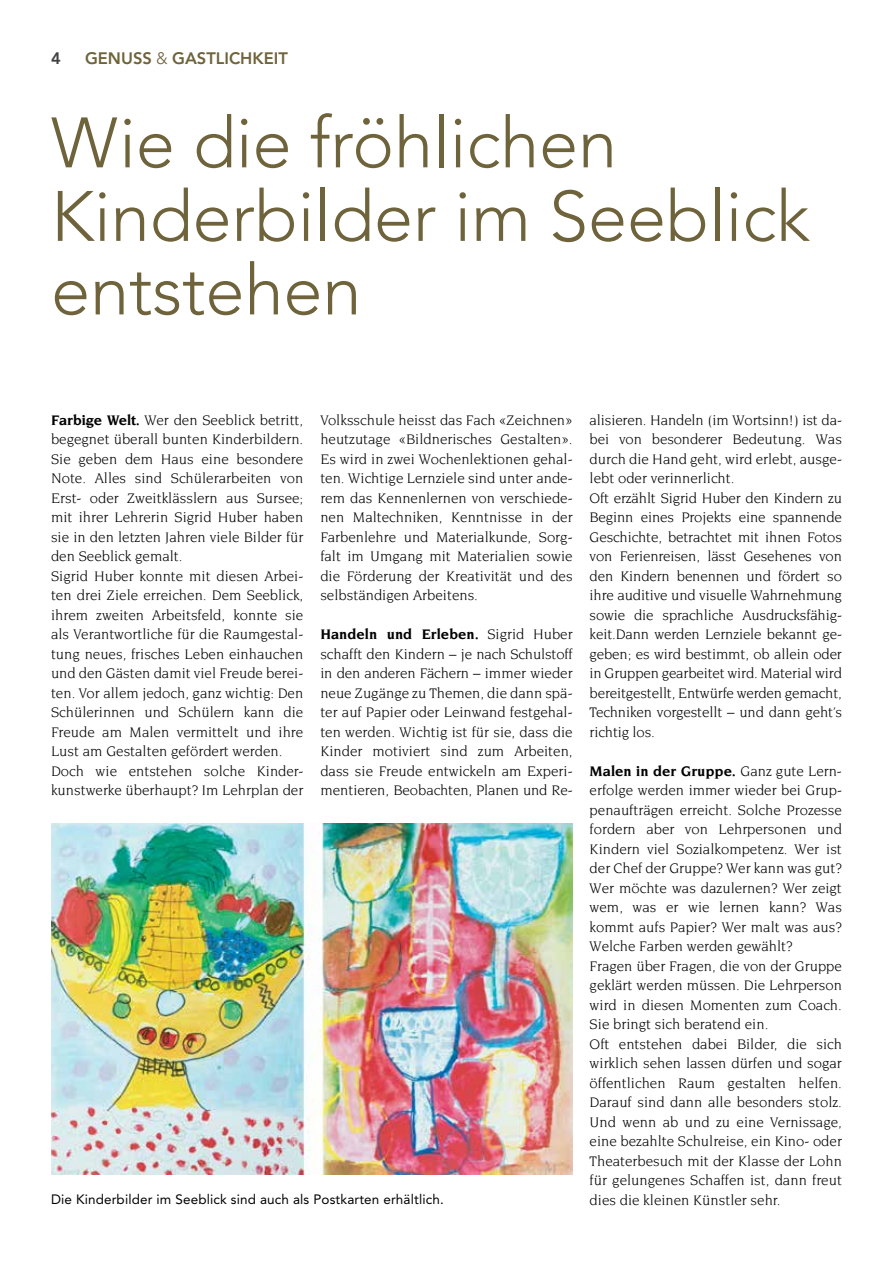
<style>
.page{position:relative;width:893px;height:1263px;background:#fff}
.page>*{position:absolute;margin:0;border:0;box-sizing:border-box;transform-origin:0 0}
.t1{font:300 70.5px/73.5px "Avenir LT Std";letter-spacing:-.005em;color:#6e633a}
.t2{font:800 16.5px "Avenir LT Std";color:#6e633a}
.t3{font:800 16.5px "Avenir LT Std";color:#414042}
.t4{font:15px/19.5px "Novarese Std";color:#000}
.t5{font:13.5px "Avenir LT Std";letter-spacing:.01em;color:#000}
.s1{font-weight:300}
.s2{font-weight:700}
</style>
<div class="page">
<img style="left:51px;top:823px;width:522px;height:352px">
<p class="t3" style="left:51px;top:48px;width:11px">4</p>
<p class="t2" style="left:85px;top:48px;width:204px">GENUSS <span class="s1">&amp;</span> GASTLICHKEIT</p>
<h1 class="t1" style="left:51px;top:107px;width:760px">Wie die fröhlichen<br>Kinderbilder im Seeblick entstehen</h1>
<p class="t4" style="left:51px;top:410px;width:254px"><span class="s2">Farbige Welt.</span> Wer den Seeblick betritt, begegnet überall bunten Kinderbildern.<br>Sie geben dem Haus eine besondere Note. Alles sind Schülerarbeiten von Erst- oder Zweitklässlern aus Sursee; mit ihrer Lehrerin Sigrid Huber haben sie in den letzten Jahren viele Bilder für den Seeblick gemalt.<br>Sigrid Huber konnte mit diesen Arbei&shy;ten drei Ziele erreichen. Dem Seeblick, ihrem zweiten Arbeitsfeld, konnte sie als Verantwortliche für die Raumgestal&shy;tung neues, frisches Leben einhauchen und den Gästen damit viel Freude berei&shy;ten. Vor allem jedoch, ganz wichtig: Den Schülerinnen und Schülern kann die Freude am Malen vermittelt und ihre Lust am Gestalten gefördert werden.<br>Doch wie entstehen solche Kinder&shy;kunstwerke überhaupt? Im Lehrplan der</p>
<p class="t4" style="left:320px;top:410px;width:254px;text-align:justify">Volksschule heisst das Fach «Zeichnen» heutzutage «Bildnerisches Gestalten».<br>Es wird in zwei Wochenlektionen gehal&shy;ten. Wichtige Lernziele sind unter ande&shy;rem das Kennenlernen von verschiede&shy;nen Maltechniken, Kenntnisse in der Farbenlehre und Materialkunde, Sorg&shy;falt im Umgang mit Materialien sowie die Förderung der Kreativität und des selbständigen Arbeitens.</p>
<p class="t4" style="left:320px;top:624px;width:254px;text-align:justify"><span class="s2">Handeln und Erleben.</span> Sigrid Huber schafft den Kindern – je nach Schulstoff in den anderen Fächern – immer wieder neue Zugänge zu Themen, die dann spä&shy;ter auf Papier oder Leinwand festgehal&shy;ten werden. Wichtig ist für sie, dass die Kinder motiviert sind zum Arbeiten, dass sie Freude entwickeln am Experi&shy;mentieren, Beobachten, Planen und Re-</p>
<p class="t5" style="left:51px;top:1191px;width:394px">Die Kinderbilder im Seeblick sind auch als Postkarten erhältlich.</p>
<p class="t4" style="left:590px;top:410px;width:254px">alisieren. Handeln (im Wortsinn!) ist da&shy;bei von besonderer Bedeutung. Was durch die Hand geht, wird erlebt, ausge&shy;lebt oder verinnerlicht.<br>Oft erzählt Sigrid Huber den Kindern zu Beginn eines Projekts eine spannende Geschichte, betrachtet mit ihnen Fotos von Ferienreisen, lässt Gesehenes von den Kindern benennen und fördert so ihre auditive und visuelle Wahrnehmung sowie die sprachliche Ausdrucksfähig&shy;keit.Dann werden Lernziele bekannt ge&shy;geben; es wird bestimmt, ob allein oder in Gruppen gearbeitet wird. Material wird bereitgestellt, Entwürfe werden gemacht, Techniken vorgestellt – und dann geht’s richtig los.</p>
<p class="t4" style="left:590px;top:761px;width:254px"><span class="s2">Malen in der Gruppe.</span> Ganz gute Lern&shy;erfolge werden immer wieder bei Grup&shy;penaufträgen erreicht. Solche Prozesse fordern aber von Lehrpersonen und Kindern viel Sozialkompetenz. Wer ist der Chef der Gruppe? Wer kann was gut?<br>Wer möchte was dazulernen? Wer zeigt wem, was er wie lernen kann? Was kommt aufs Papier? Wer malt was aus?<br>Welche Farben werden gewählt?<br>Fragen über Fragen, die von der Gruppe geklärt werden müssen. Die Lehrperson wird in diesen Momenten zum Coach.<br>Sie bringt sich beratend ein.<br>Oft entstehen dabei Bilder, die sich wirklich sehen lassen dürfen und sogar öffentlichen Raum gestalten helfen.<br>Darauf sind dann alle besonders stolz.<br>Und wenn ab und zu eine Vernissage, eine bezahlte Schulreise, ein Kino- oder Theaterbesuch mit der Klasse der Lohn für gelungenes Schaffen ist, dann freut dies die kleinen Künstler sehr.</p>
</div>
